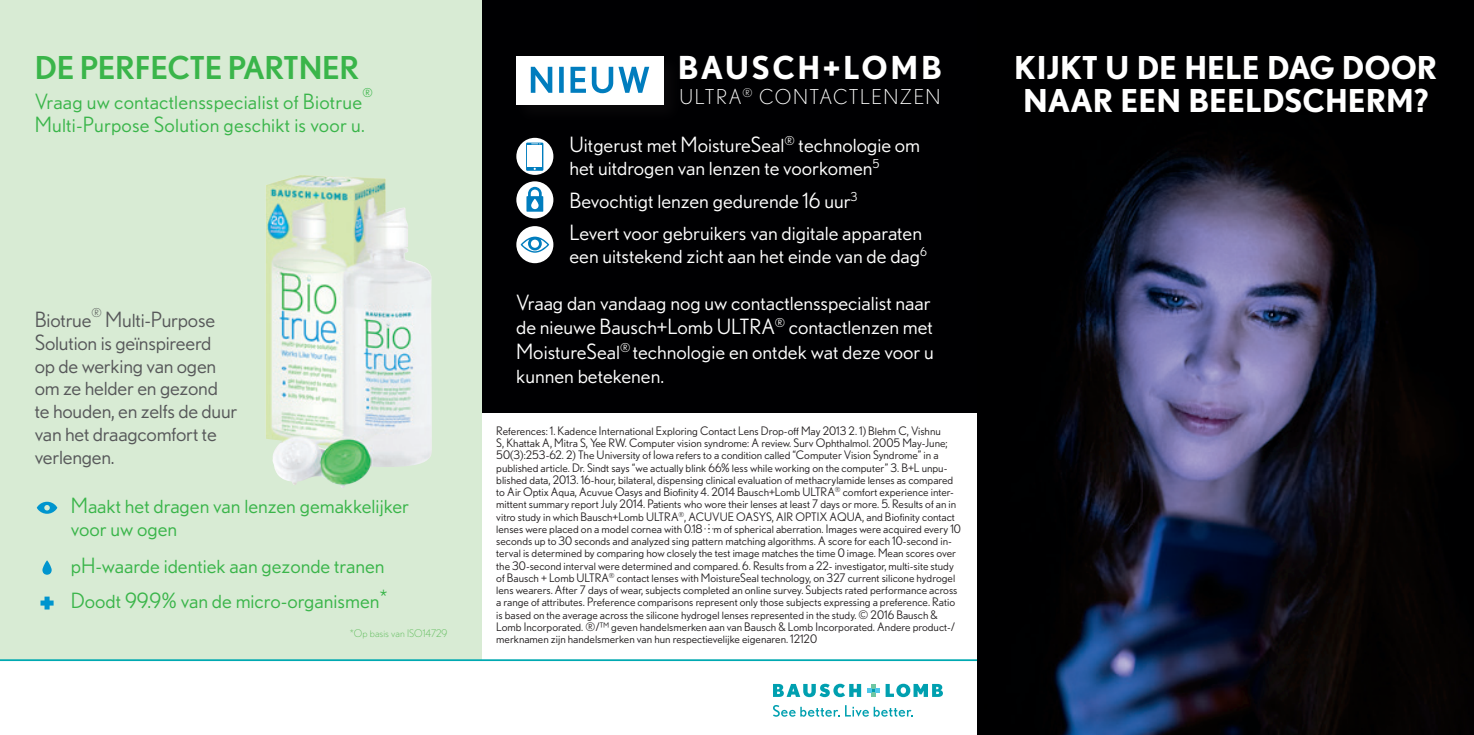
<style>
.page{position:relative;width:1474px;height:735px;background:#fff}
.page>*{position:absolute;margin:0;border:0;box-sizing:border-box;transform-origin:0 0}
.t1{font:700 31.68px "Nobel BL";letter-spacing:.07em;color:#fff}
.t2{font:700 31.5px/33.2px "Nobel BL";color:#fff}
.t3{font:500 31.5px "Nobel BL";letter-spacing:-.01em;color:#3ab54a}
.t4{font:21px/24.5px "Nobel BL";color:#fff}
.t5{font:21px/22.8px "Nobel BL";color:#3ab54a}
.t6{font:21px/22.8px "Nobel BL";letter-spacing:-.01em;color:#57585a}
.t7{font:300 20.47px "Nobel BL";letter-spacing:.06em;color:#fff}
.t8{font:12.25px "Nobel BL";color:#3ab54a}
.t9{font:300 12.25px "Nobel BL";color:#4b4c4d}
.t10{font:11.72px/12.2px "Nobel BL";color:#231f20}
.t11{font:300 10.5px "Nobel BL";letter-spacing:.005em;color:#62bd5e}
</style>
<div class="page">
<div style="left:481px;top:0;width:496px;height:412px;background:#000002"></div>
<div style="left:0;top:0;width:481px;height:659px;background:#d8ebd4"></div>
<svg style="left:37px;top:501px;width:20px;height:12px"></svg>
<svg style="left:42px;top:560px;width:10px;height:14px"></svg>
<svg style="left:40px;top:596px;width:14px;height:13px"></svg>
<img style="left:266px;top:175px;width:166px;height:313px">
<hr style="left:0;top:659px;width:977px;height:1px;background:#00a9b1">
<svg style="left:885px;top:683px;width:58px;height:13px"></svg>
<svg style="left:773px;top:705px;width:140px;height:11px"></svg>
<svg style="left:773px;top:683px;width:106px;height:13px"></svg>
<img style="left:977px;top:0;width:496px;height:734px">
<div style="left:516px;top:138px;width:37px;height:37px;background:#fff;border-radius:50%"></div>
<svg style="left:526px;top:142px;width:17px;height:29px"></svg>
<div style="left:527px;top:145px;width:15px;height:22px;background:#fff"></div>
<div style="left:516px;top:181px;width:37px;height:37px;background:#fff;border-radius:50%"></div>
<div style="left:526px;top:196px;width:17px;height:15px;background:#007dbe"></div>
<svg style="left:528px;top:187px;width:13px;height:18px"></svg>
<svg style="left:531px;top:199px;width:7px;height:10px"></svg>
<div style="left:516px;top:226px;width:37px;height:37px;background:#fff;border-radius:50%"></div>
<svg style="left:520px;top:236px;width:29px;height:16px"></svg>
<div style="left:516px;top:56px;width:147px;height:48px;background:#fff"></div>
<svg style="left:531px;top:67px;width:118px;height:26px"></svg>
<h2 class="t3" style="left:35px;top:49px;width:326px">DE PERFECTE PARTNER</h2>
<h3 class="t5" style="left:35px;top:90px;width:329px">Vraag uw contactlensspecialist of Biotrue</h3>
<p class="t8" style="left:362px;top:86px;width:12px">®</p>
<h3 class="t5" style="left:35px;top:113px;width:331px">Multi-Purpose Solution geschikt is voor u.</h3>
<h3 class="t6" style="left:35px;top:308px;width:58px">Biotrue</h3>
<p class="t9" style="left:91px;top:305px;width:12px">®</p>
<h3 class="t6" style="left:35px;top:308px;width:204px;text-indent:70px">Multi-Purpose<br>Solution is geïnspireerd<br>op de werking van ogen om ze helder en gezond te houden, en zelfs de duur van het draagcomfort te verlengen.</h3>
<h3 class="t5" style="left:71px;top:494px;width:339px">Maakt het dragen van lenzen gemakkelijker voor uw ogen</h3>
<h3 class="t5" style="left:71px;top:547px;width:318px;line-height:35.2px">pH-waarde identiek aan gezonde tranen<br>Doodt 99.9% van de micro-organismen*</h3>
<p class="t11" style="left:350px;top:626px;width:99px">*Op basis van ISO14729</p>
<h1 class="t1" style="left:677px;top:48px;width:266px">BAUSCH+LOMB</h1>
<h3 class="t7" style="left:679px;top:85px;width:263px">ULTRA<sup>®</sup> CONTACTLENZEN</h3>
<h3 class="t4" style="left:569px;top:133px;width:352px;line-height:22.8px">Uitgerust met MoistureSeal<sup>®</sup> technologie om het uitdrogen van lenzen te voorkomen<sup>5</sup></h3>
<h3 class="t4" style="left:569px;top:183px;width:354px;line-height:32.7px">Bevochtigt lenzen gedurende 16 uur<sup>3<br></sup>Levert voor gebruikers van digitale apparaten</h3>
<h3 class="t4" style="left:569px;top:243px;width:359px">een uitstekend zicht aan het einde van de dag<sup>6</sup></h3>
<h3 class="t4" style="left:516px;top:289px;width:419px">Vraag dan vandaag nog uw contactlensspecialist naar de nieuwe Bausch+Lomb ULTRA<sup>®</sup> contactlenzen met MoistureSeal<sup>®</sup> technologie en ontdek wat deze voor u kunnen betekenen.</h3>
<p class="t10" style="left:496px;top:424px;width:466px">References: 1. Kadence International Exploring Contact Lens Drop-off May 2013 2. 1) Blehm C, Vishnu<br>S, Khattak A, Mitra S, Yee RW. Computer vision syndrome: A review. Surv Ophthalmol. 2005 May-June; 50(3):253-62. 2) The University of Iowa refers to a condition called “Computer Vision Syndrome” in a published article. Dr. Sindt says “we actually blink 66% less while working on the computer” 3. B+L unpu&shy;blished data, 2013. 16-hour, bilateral, dispensing clinical evaluation of methacrylamide lenses as compared to Air Optix Aqua, Acuvue Oasys and Biofinity 4. 2014 Bausch+Lomb ULTRA<sup>®</sup> comfort experience inter&shy;mittent summary report July 2014. Patients who wore their lenses at least 7 days or more. 5. Results of an in vitro study in which Bausch+Lomb ULTRA<sup>®</sup>, ACUVUE OASYS, AIR OPTIX AQUA, and Biofinity contact lenses were placed on a model cornea with 0.18 μm of spherical aberration. Images were acquired every 10 seconds up to 30 seconds and analyzed sing pattern matching algorithms. A score for each 10-second in&shy;terval is determined by comparing how closely the test image matches the time 0 image. Mean scores over the 30-second interval were determined and compared. 6. Results from a 22- investigator, multi-site study of Bausch + Lomb ULTRA<sup>®</sup> contact lenses with MoistureSeal technology, on 327 current silicone hydrogel lens wearers. After 7 days of wear, subjects completed an online survey. Subjects rated performance across a range of attributes. Preference comparisons represent only those subjects expressing a preference. Ratio is based on the average across the silicone hydrogel lenses represented in the study. © 2016 Bausch &amp; Lomb Incorporated. ®/™ geven handelsmerken aan van Bausch &amp; Lomb Incorporated. Andere product-/ merknamen zijn handelsmerken van hun respectievelijke eigenaren. 12120</p>
<h2 class="t2" style="left:1014px;top:50px;width:424px">KIJKT U DE HELE DAG DOOR<br>NAAR EEN BEELDSCHERM?</h2>
</div>
